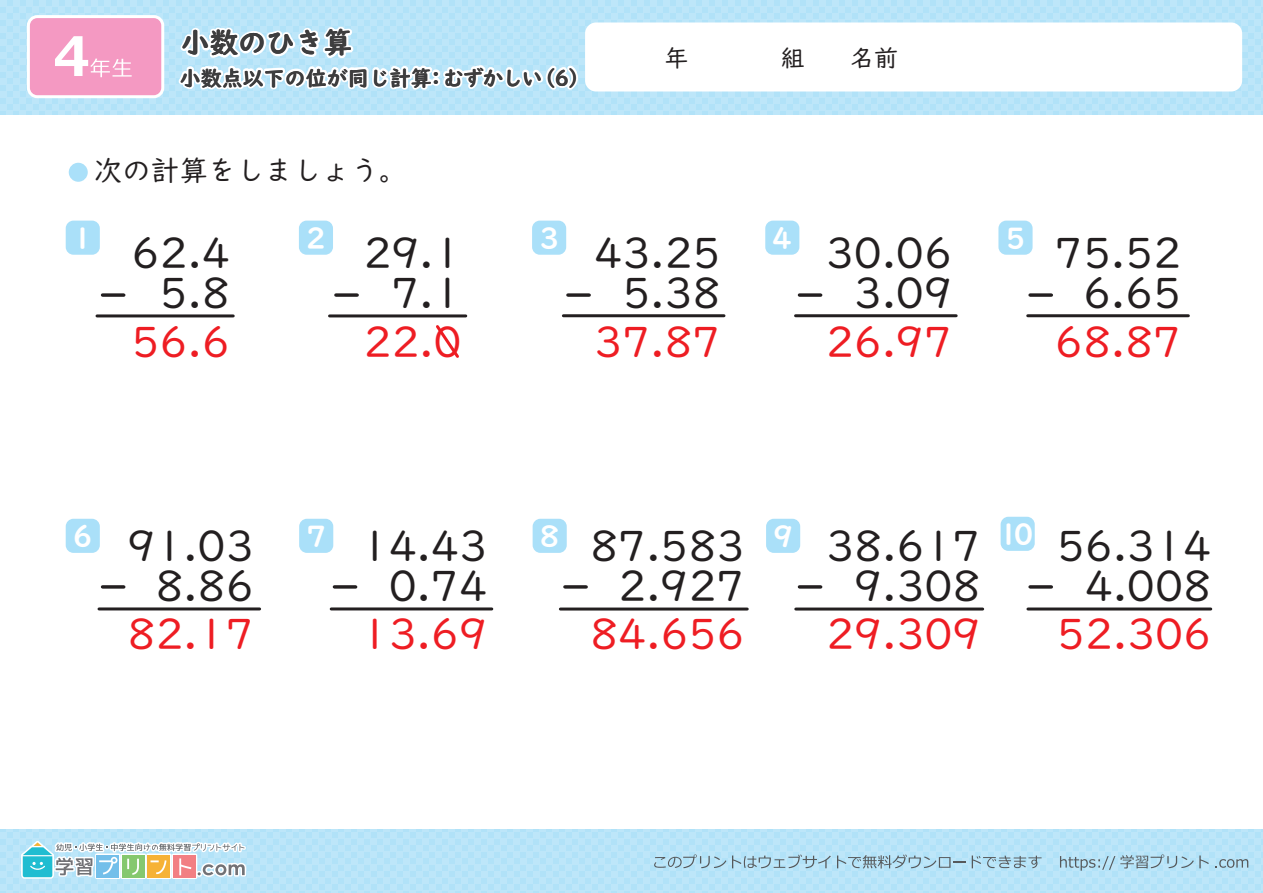
<style>
.page{position:relative;width:1263px;height:893px;background:#fff}
.page>*{position:absolute;margin:0;border:0;box-sizing:border-box;transform-origin:0 0}
.t1{font:42.6px/40px "UD Digi Kyokasho NP R";color:#231f20;text-align:right}
.t2{font:42.6px "UD Digi Kyokasho NP R";color:#ee1d23}
.t3{font:28.65px "UD Digi Kyokasho NP B";color:#fff}
.t4{font:28.5px "UD Digi Kyokasho NP R";color:#231f20}
.t5{font:28.5px "UD Digi Kyokasho NP B";color:#231f20}
.t6{font:24px "UD Digi Kyokasho NP R";color:#231f20}
.t7{font:21px "UD Digi Kyokasho NP B";color:#231f20}
</style>
<div class="page">
<div style="left:0;top:0;width:1263px;height:114px;background:#bde6f9"></div>
<div style="left:585px;top:23px;width:657px;height:69px;background:#fff;border-radius:11px"></div>
<div style="left:27px;top:15px;width:137px;height:83px;border:6px solid #fff;border-radius:8px"></div>
<div style="left:30px;top:18px;width:131px;height:77px;background:#f499c2;border-radius:8px"></div>
<svg style="left:55px;top:36px;width:77px;height:41px"></svg>
<div style="left:0;top:830px;width:1263px;height:63px;background:#bde6f9"></div>
<svg style="left:1060px;top:854px;width:149px;height:17px"></svg>
<svg style="left:1215px;top:859px;width:33px;height:9px"></svg>
<svg style="left:654px;top:854px;width:72px;height:14px"></svg>
<svg style="left:732px;top:854px;width:99px;height:14px"></svg>
<svg style="left:837px;top:854px;width:129px;height:14px"></svg>
<svg style="left:972px;top:855px;width:69px;height:13px"></svg>
<svg style="left:15px;top:829px;width:233px;height:51px"></svg>
<div style="left:69px;top:163px;width:19px;height:19px;background:#aae0f9;border-radius:50%"></div>
<svg style="left:436px;top:325px;width:23px;height:33px"></svg>
<svg style="left:336px;top:293px;width:21px;height:4px"></svg>
<svg style="left:103px;top:293px;width:21px;height:4px"></svg>
<svg style="left:568px;top:293px;width:21px;height:4px"></svg>
<svg style="left:799px;top:293px;width:22px;height:4px"></svg>
<hr style="left:329px;top:314px;width:137px;height:3px;background:#231f20">
<hr style="left:97px;top:314px;width:136px;height:3px;background:#231f20">
<svg style="left:1030px;top:293px;width:21px;height:4px"></svg>
<hr style="left:796px;top:607px;width:187px;height:3px;background:#231f20">
<hr style="left:560px;top:607px;width:187px;height:3px;background:#231f20">
<hr style="left:331px;top:607px;width:161px;height:3px;background:#231f20">
<hr style="left:99px;top:607px;width:161px;height:3px;background:#231f20">
<hr style="left:1028px;top:607px;width:183px;height:3px;background:#231f20">
<hr style="left:795px;top:314px;width:161px;height:3px;background:#231f20">
<hr style="left:563px;top:314px;width:161px;height:3px;background:#231f20">
<hr style="left:1028px;top:314px;width:160px;height:3px;background:#231f20">
<svg style="left:334px;top:585px;width:22px;height:4px"></svg>
<svg style="left:103px;top:585px;width:21px;height:4px"></svg>
<svg style="left:565px;top:585px;width:21px;height:4px"></svg>
<svg style="left:799px;top:585px;width:22px;height:4px"></svg>
<svg style="left:1030px;top:585px;width:21px;height:4px"></svg>
<div style="left:765px;top:221px;width:34px;height:34px;background:#aae0f9;border-radius:8px"></div>
<div style="left:299px;top:221px;width:34px;height:34px;background:#aae0f9;border-radius:8px"></div>
<div style="left:532px;top:221px;width:34px;height:34px;background:#aae0f9;border-radius:8px"></div>
<div style="left:1000px;top:517px;width:35px;height:34px;background:#aae0f9;border-radius:8px"></div>
<div style="left:66px;top:221px;width:34px;height:34px;background:#aae0f9;border-radius:8px"></div>
<div style="left:299px;top:519px;width:34px;height:34px;background:#aae0f9;border-radius:8px"></div>
<div style="left:66px;top:519px;width:34px;height:34px;background:#aae0f9;border-radius:8px"></div>
<div style="left:533px;top:519px;width:34px;height:34px;background:#aae0f9;border-radius:8px"></div>
<div style="left:998px;top:221px;width:34px;height:34px;background:#aae0f9;border-radius:8px"></div>
<div style="left:766px;top:519px;width:34px;height:34px;background:#aae0f9;border-radius:8px"></div>
<svg style="left:176px;top:0;width:405px;height:97px"></svg>
<p class="t5" style="left:181px;top:26px;width:173px">小数のひき算</p>
<p class="t7" style="left:443px;top:65px;width:101px">むずかしい</p>
<p class="t7" style="left:180px;top:65px;width:268px">小数点以下の位が同じ計算：</p>
<p class="t7" style="left:535px;top:65px;width:56px">（6）</p>
<p class="t6" style="left:664px;top:44px;width:25px">年</p>
<p class="t6" style="left:781px;top:44px;width:25px">組</p>
<p class="t6" style="left:850px;top:44px;width:49px">名前</p>
<p class="t4" style="left:94px;top:154px;width:315px">次の計算をしましょう。</p>
<p class="t3" style="left:73px;top:221px;width:22px">1</p>
<p class="t1" style="left:131px;top:233px;width:100px">62.4<br>5.8</p>
<p class="t3" style="left:306px;top:221px;width:22px">2</p>
<p class="t3" style="left:539px;top:221px;width:22px">3</p>
<p class="t3" style="left:772px;top:221px;width:22px">4</p>
<p class="t1" style="left:363px;top:233px;width:100px">29.1<br>7.1</p>
<p class="t1" style="left:594px;top:233px;width:128px">43.25<br>5.38</p>
<p class="t1" style="left:826px;top:233px;width:128px">30.06<br>3.09</p>
<p class="t3" style="left:1005px;top:221px;width:22px">5</p>
<p class="t1" style="left:1055px;top:233px;width:128px">75.52<br>6.65</p>
<p class="t2" style="left:131px;top:318px;width:100px">56.6</p>
<p class="t2" style="left:363px;top:318px;width:100px">22.0</p>
<p class="t2" style="left:594px;top:318px;width:128px">37.87</p>
<p class="t2" style="left:826px;top:318px;width:128px">26.97</p>
<p class="t2" style="left:1055px;top:318px;width:128px">68.87</p>
<p class="t3" style="left:73px;top:519px;width:22px">6</p>
<p class="t3" style="left:306px;top:519px;width:22px">7</p>
<p class="t3" style="left:539px;top:519px;width:22px">8</p>
<p class="t3" style="left:773px;top:519px;width:22px">9</p>
<p class="t1" style="left:127px;top:526px;width:128px">91.03<br>8.86</p>
<p class="t1" style="left:361px;top:526px;width:128px">14.43<br>0.74</p>
<p class="t1" style="left:590px;top:526px;width:156px">87.583<br>2.927</p>
<p class="t1" style="left:826px;top:526px;width:156px">38.617<br>9.308</p>
<p class="t3" style="left:998px;top:517px;width:37px">10</p>
<p class="t1" style="left:1057px;top:526px;width:156px">56.314<br>4.008</p>
<p class="t2" style="left:127px;top:610px;width:128px">82.17</p>
<p class="t2" style="left:361px;top:610px;width:128px">13.69</p>
<p class="t2" style="left:590px;top:610px;width:156px">84.656</p>
<p class="t2" style="left:826px;top:610px;width:156px">29.309</p>
<p class="t2" style="left:1057px;top:610px;width:156px">52.306</p>
</div>
